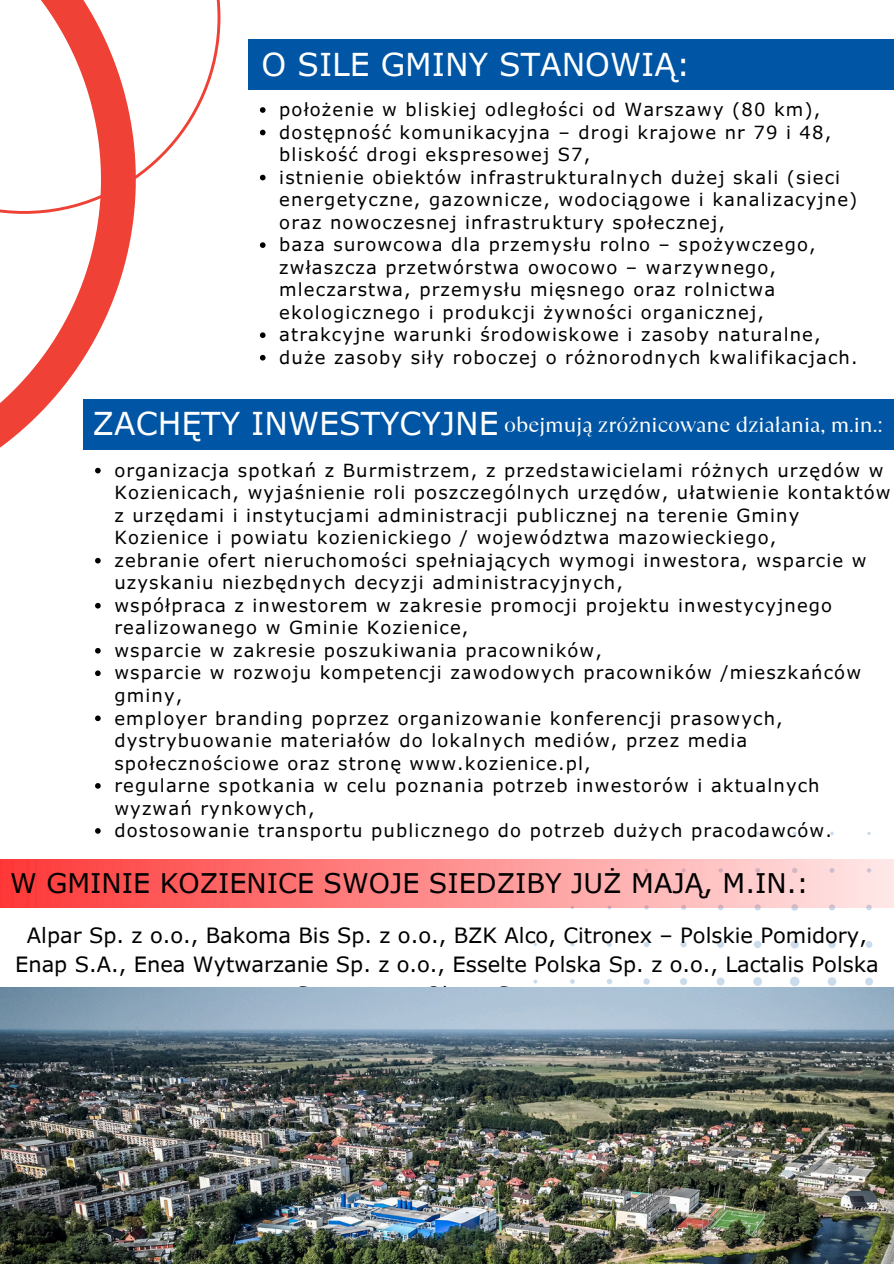
<style>
.page{position:relative;width:894px;height:1264px;background:#fff}
.page>*{position:absolute;margin:0;border:0;box-sizing:border-box;transform-origin:0 0}
.t1{font:31.5px "Verdana Pro";color:#fff}
.t2{font:27px "Verdana Pro";color:#000}
.t3{font:21px/29.2px "Verdana Pro";color:#000;text-align:center}
.t4{font:21px "TT Ramillas";color:#fff}
.t5{font:18px/22.5px "Verdana Pro";letter-spacing:.065em;color:#000}
</style>
<div class="page">
<svg style="left:0;top:214px;width:134px;height:260px"></svg>
<svg style="left:459px;top:831px;width:434px;height:156px"></svg>
<svg style="left:0;top:0;width:220px;height:214px"></svg>
<div style="left:248px;top:39px;width:645px;height:50px;background:#0055a4"></div>
<img style="left:0;top:859px;width:893px;height:48px">
<div style="left:84px;top:399px;width:809px;height:51px;background:#0055a4"></div>
<svg style="left:260px;top:107px;width:5px;height:6px"></svg>
<svg style="left:260px;top:130px;width:5px;height:5px"></svg>
<svg style="left:260px;top:175px;width:5px;height:5px"></svg>
<svg style="left:260px;top:242px;width:5px;height:6px"></svg>
<svg style="left:260px;top:332px;width:5px;height:6px"></svg>
<svg style="left:260px;top:355px;width:5px;height:5px"></svg>
<svg style="left:95px;top:468px;width:6px;height:5px"></svg>
<svg style="left:95px;top:558px;width:6px;height:5px"></svg>
<svg style="left:95px;top:603px;width:6px;height:5px"></svg>
<svg style="left:95px;top:648px;width:6px;height:5px"></svg>
<svg style="left:95px;top:670px;width:6px;height:6px"></svg>
<svg style="left:95px;top:715px;width:6px;height:6px"></svg>
<svg style="left:95px;top:783px;width:6px;height:5px"></svg>
<svg style="left:95px;top:828px;width:6px;height:5px"></svg>
<img style="left:0;top:987px;width:893px;height:276px">
<p class="t1" style="left:261px;top:44px;width:430px">O SILE GMINY STANOWIĄ:</p>
<p class="t5" style="left:279px;top:98px;width:542px">położenie w bliskiej odległości od Warszawy (80 km),</p>
<p class="t5" style="left:279px;top:120px;width:553px">dostępność komunikacyjna – drogi krajowe nr 79 i 48, bliskość drogi ekspresowej S7,</p>
<p class="t5" style="left:279px;top:165px;width:579px">istnienie obiektów infrastrukturalnych dużej skali (sieci energetyczne, gazownicze, wodociągowe i kanalizacyjne) oraz nowoczesnej infrastruktury społecznej,</p>
<p class="t5" style="left:279px;top:233px;width:537px">baza surowcowa dla przemysłu rolno – spożywczego, zwłaszcza przetwórstwa owocowo – warzywnego, mleczarstwa, przemysłu mięsnego oraz rolnictwa ekologicznego i produkcji żywności organicznej,</p>
<p class="t5" style="left:279px;top:323px;width:542px">atrakcyjne warunki środowiskowe i zasoby naturalne,</p>
<p class="t5" style="left:279px;top:345px;width:579px">duże zasoby siły roboczej o różnorodnych kwalifikacjach.</p>
<p class="t1" style="left:92px;top:404px;width:407px">ZACHĘTY INWESTYCYJNE</p>
<h1 class="t4" style="left:504px;top:410px;width:380px">obejmują zróżnicowane działania, m.in.:</h1>
<h1 class="t5" style="left:114px;top:458px;width:777px">organizacja spotkań z Burmistrzem, z przedstawicielami różnych urzędów w Kozienicach, wyjaśnienie roli poszczególnych urzędów, ułatwienie kontaktów z urzędami i instytucjami administracji publicznej na terenie Gminy Kozienice i powiatu kozienickiego / województwa mazowieckiego,</h1>
<h3 class="t5" style="left:114px;top:548px;width:753px">zebranie ofert nieruchomości spełniających wymogi inwestora, wsparcie w uzyskaniu niezbędnych decyzji administracyjnych,</h3>
<p class="t5" style="left:114px;top:593px;width:719px">współpraca z inwestorem w zakresie promocji projektu inwestycyjnego realizowanego w Gminie Kozienice,</p>
<p class="t5" style="left:114px;top:638px;width:489px">wsparcie w zakresie poszukiwania pracowników,</p>
<p class="t5" style="left:114px;top:661px;width:748px">wsparcie w rozwoju kompetencji zawodowych pracowników /mieszkańców gminy,</p>
<p class="t5" style="left:114px;top:706px;width:669px">employer branding poprzez organizowanie konferencji prasowych, dystrybuowanie materiałów do lokalnych mediów, przez media społecznościowe oraz stronę www.kozienice.pl,</p>
<p class="t5" style="left:114px;top:773px;width:706px">regularne spotkania w celu poznania potrzeb inwestorów i aktualnych wyzwań rynkowych,</p>
<p class="t5" style="left:114px;top:818px;width:718px">dostosowanie transportu publicznego do potrzeb dużych pracodawców.</p>
<p class="t2" style="left:10px;top:865px;width:799px">W GMINIE KOZIENICE SWOJE SIEDZIBY JUŻ MAJĄ, M.IN.:</p>
<p class="t3" style="left:15px;top:920px;width:864px">Alpar Sp. z o.o., Bakoma Bis Sp. z o.o., BZK Alco, Citronex – Polskie Pomidory,<br>Enap S.A., Enea Wytwarzanie Sp. z o.o., Esselte Polska Sp. z o.o., Lactalis Polska</p>
</div>
